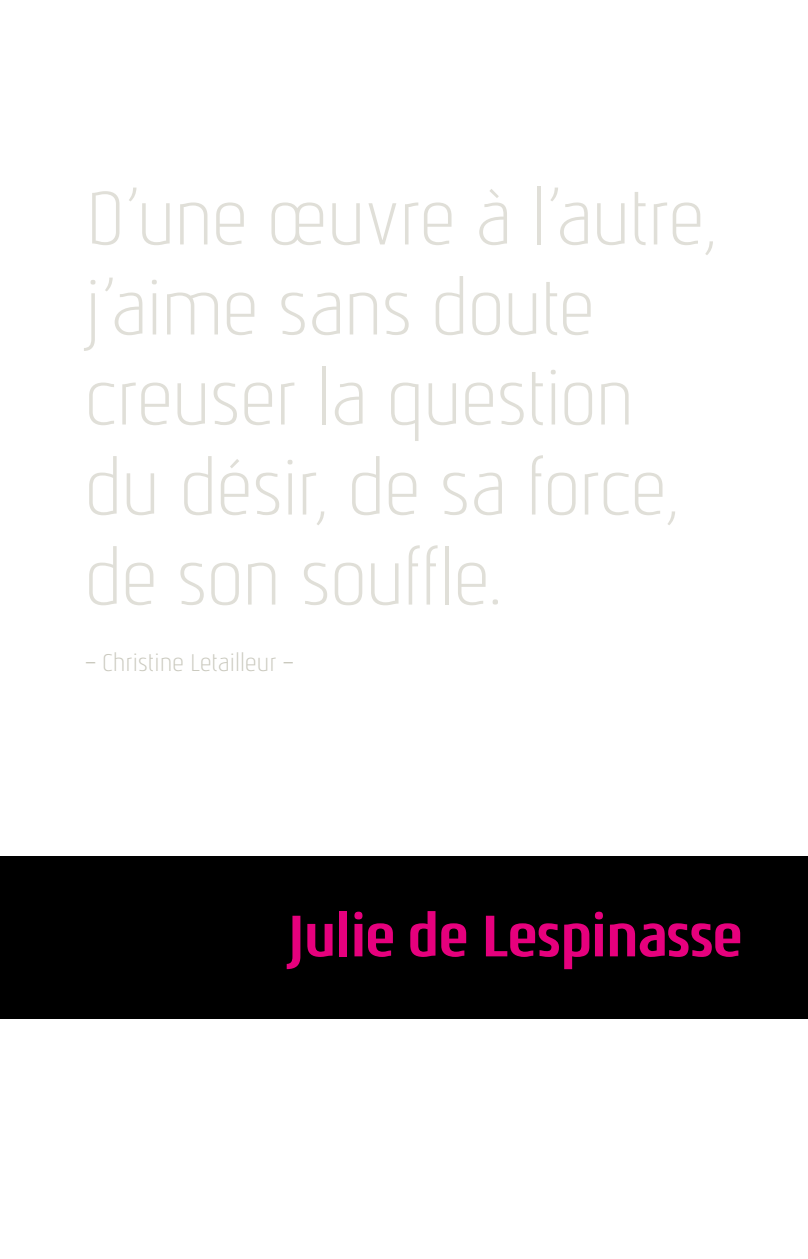
<style>
.page{position:relative;width:808px;height:1259px;background:#fff}
.page>*{position:absolute;margin:0;border:0;box-sizing:border-box;transform-origin:0 0}
.t1{font:300 75px/90px "Nautikka";letter-spacing:-.015em;color:#e0dfd8}
.t2{font:700 57.9px "Nautikka";color:#e6007d}
.t3{font:300 24px "Nautikka";color:#cac9be}
.s1{font-weight:400}
</style>
<div class="page">
<div style="left:0;top:856px;width:808px;height:162px;background:#000"></div>
<p class="t1" style="left:85px;top:173px;width:633px">D’une œuvre à l’autre, j’aime sans doute creuser la question du désir, de sa force, de son souffle.</p>
<p class="t3" style="left:85px;top:648px;width:210px"><span class="s1">−</span> Christine Letailleur <span class="s1">−</span></p>
<p class="t2" style="left:287px;top:900px;width:457px">Julie de Lespinasse</p>
</div>
